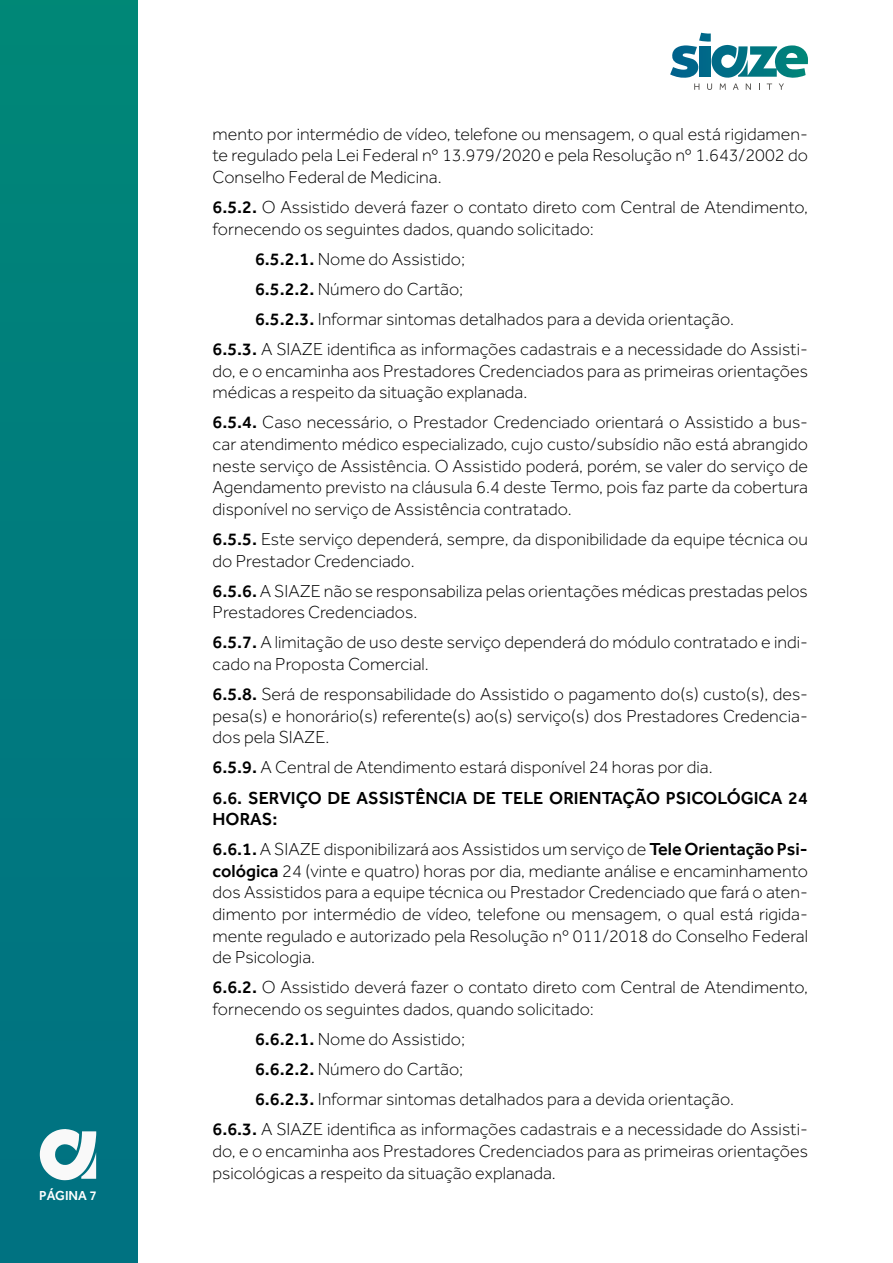
<style>
.page{position:relative;width:893px;height:1263px;background:#fff}
.page>*{position:absolute;margin:0;border:0;box-sizing:border-box;transform-origin:0 0}
.t1{font:300 18px/21.6px "Effra";color:#000}
.t2{font:500 18px/30.2px "Effra";color:#000}
.t3{font:500 13.5px "Effra";color:#fff}
.s1{font-weight:500}
.s2{font-weight:300}
</style>
<div class="page">
<div style="left:0;top:0;width:137px;height:1263px;background:#007b7e"></div>
<svg style="left:40px;top:1129px;width:56px;height:51px"></svg>
<svg style="left:670px;top:33px;width:138px;height:45px"></svg>
<svg style="left:694px;top:84px;width:5px;height:6px"></svg>
<svg style="left:707px;top:84px;width:5px;height:6px"></svg>
<svg style="left:720px;top:84px;width:6px;height:6px"></svg>
<svg style="left:733px;top:84px;width:6px;height:6px"></svg>
<svg style="left:746px;top:84px;width:5px;height:6px"></svg>
<svg style="left:779px;top:84px;width:5px;height:6px"></svg>
<p class="t3" style="left:39px;top:1188px;width:59px">PÁGINA 7</p>
<p class="t1" style="left:213px;top:123px;width:597px;text-align:justify">mento por intermédio de vídeo, telefone ou mensagem, o qual está rigidamen&shy;te regulado pela Lei Federal nº 13.979/2020 e pela Resolução nº 1.643/2002 do Conselho Federal de Medicina.</p>
<p class="t1" style="left:213px;top:196px;width:597px"><span class="s1">6.5.2.</span> O Assistido deverá fazer o contato direto com Central de Atendimento, fornecendo os seguintes dados, quando solicitado:</p>
<p class="t1" style="left:255px;top:248px;width:211px"><span class="s1">6.5.2.1.</span> Nome do Assistido;</p>
<p class="t1" style="left:255px;top:278px;width:209px"><span class="s1">6.5.2.2.</span> Número do Cartão;</p>
<p class="t1" style="left:255px;top:308px;width:481px"><span class="s1">6.5.2.3.</span> Informar sintomas detalhados para a devida orientação.</p>
<p class="t1" style="left:213px;top:338px;width:597px"><span class="s1">6.5.3.</span> A SIAZE identifica as informações cadastrais e a necessidade do Assisti-</p>
<p class="t1" style="left:213px;top:360px;width:597px">do, e o encaminha aos Prestadores Credenciados para as primeiras orientações médicas a respeito da situação explanada.</p>
<p class="t1" style="left:213px;top:412px;width:597px;text-align:justify"><span class="s1">6.5.4.</span> Caso necessário, o Prestador Credenciado orientará o Assistido a bus&shy;car atendimento médico especializado, cujo custo/subsídio não está abrangido neste serviço de Assistência. O Assistido poderá, porém, se valer do serviço de Agendamento previsto na cláusula 6.4 deste Termo, pois faz parte da cobertura disponível no serviço de Assistência contratado.</p>
<p class="t1" style="left:213px;top:528px;width:597px"><span class="s1">6.5.5.</span> Este serviço dependerá, sempre, da disponibilidade da equipe técnica ou do Prestador Credenciado.</p>
<p class="t1" style="left:213px;top:580px;width:597px"><span class="s1">6.5.6.</span> A SIAZE não se responsabiliza pelas orientações médicas prestadas pelos<br>Prestadores Credenciados.</p>
<p class="t1" style="left:213px;top:631px;width:597px"><span class="s1">6.5.7.</span> A limitação de uso deste serviço dependerá do módulo contratado e indi&shy;cado na Proposta Comercial.</p>
<p class="t1" style="left:213px;top:683px;width:597px;text-align:justify"><span class="s1">6.5.8.</span> Será de responsabilidade do Assistido o pagamento do(s) custo(s), des&shy;pesa(s) e honorário(s) referente(s) ao(s) serviço(s) dos Prestadores Credencia&shy;dos pela SIAZE.</p>
<p class="t2" style="left:213px;top:752px;width:597px">6.5.9. <span class="s2">A Central de Atendimento estará disponível 24 horas por dia.<br></span>6.6. SERVIÇO DE ASSISTÊNCIA DE TELE ORIENTAÇÃO PSICOLÓGICA 24</p>
<p class="t1" style="left:213px;top:804px;width:597px;line-height:30.2px"><span class="s1">HORAS:<br>6.6.1.</span> A SIAZE disponibilizará aos Assistidos um serviço de <span class="s1">Tele Orientação Psi-</span></p>
<p class="t1" style="left:213px;top:860px;width:597px;text-align:justify"><span class="s1">cológica</span> 24 (vinte e quatro) horas por dia, mediante análise e encaminhamento dos Assistidos para a equipe técnica ou Prestador Credenciado que fará o aten&shy;dimento por intermédio de vídeo, telefone ou mensagem, o qual está rigida&shy;mente regulado e autorizado pela Resolução nº 011/2018 do Conselho Federal de Psicologia.</p>
<p class="t1" style="left:213px;top:976px;width:597px"><span class="s1">6.6.2.</span> O Assistido deverá fazer o contato direto com Central de Atendimento, fornecendo os seguintes dados, quando solicitado:</p>
<p class="t1" style="left:255px;top:1028px;width:211px"><span class="s1">6.6.2.1.</span> Nome do Assistido;</p>
<p class="t1" style="left:255px;top:1058px;width:209px"><span class="s1">6.6.2.2.</span> Número do Cartão;</p>
<p class="t1" style="left:255px;top:1088px;width:481px"><span class="s1">6.6.2.3.</span> Informar sintomas detalhados para a devida orientação.</p>
<p class="t1" style="left:213px;top:1118px;width:597px"><span class="s1">6.6.3.</span> A SIAZE identifica as informações cadastrais e a necessidade do Assisti-</p>
<p class="t1" style="left:213px;top:1140px;width:597px">do, e o encaminha aos Prestadores Credenciados para as primeiras orientações psicológicas a respeito da situação explanada.</p>
</div>
